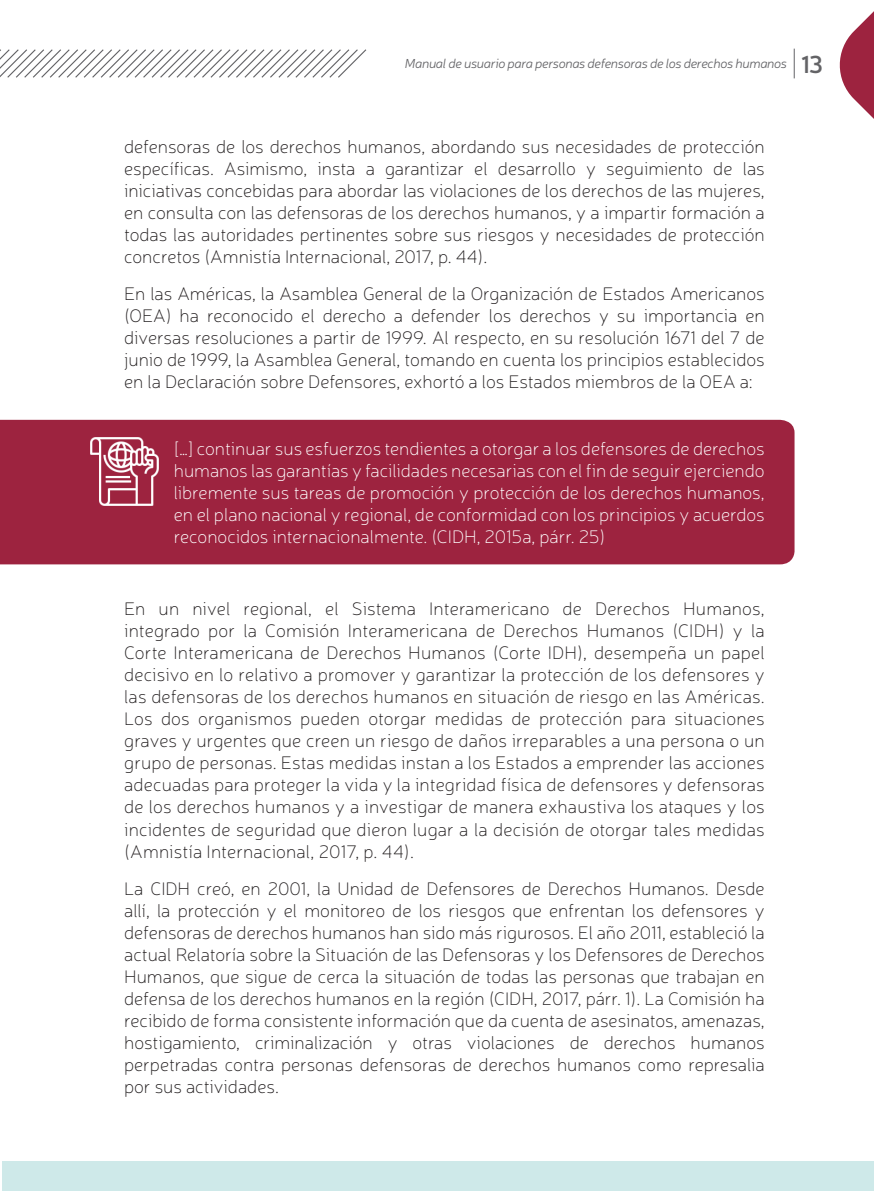
<style>
.page{position:relative;width:874px;height:1191px;background:#fff}
.page>*{position:absolute;margin:0;border:0;box-sizing:border-box;transform-origin:0 0}
.CAJA_DE_TEXTO{font:100 18.38px/22.1px "Neris";color:#231f20;text-align:justify}
.RES{font:100 18.38px/22.1px "Neris";color:#fff;text-align:justify}
.t1{font:italic 300 13.12px "Neris";letter-spacing:-.025em;color:#636366}
.s1{font-weight:600;font-style:normal;font-size:24.5px}
</style>
<div class="page">
<div style="left:2px;top:1161px;width:871px;height:30px;background:#cee9e9"></div>
<svg style="left:793px;top:49px;width:1px;height:29px"></svg>
<div style="left:0;top:420px;width:794px;height:144px;background:#9d233f"></div>
<svg style="left:839px;top:12px;width:34px;height:106px"></svg>
<svg style="left:0;top:49px;width:366px;height:29px"></svg>
<img style="left:89px;top:436px;width:70px;height:70px">
<p class="t1" style="left:405px;top:55px;width:419px">Manual de usuario para personas defensoras de los derechos humanos <span class="s1">13</span></p>
<p class="CAJA_DE_TEXTO" style="left:124px;top:135px;width:641px">defensoras de los derechos humanos, abordando sus necesidades de protección específicas. Asimismo, insta a garantizar el desarrollo y seguimiento de las iniciativas concebidas para abordar las violaciones de los derechos de las mujeres, en consulta con las defensoras de los derechos humanos, y a impartir formación a todas las autoridades pertinentes sobre sus riesgos y necesidades de protección concretos (Amnistía Internacional, 2017, p. 44).</p>
<p class="CAJA_DE_TEXTO" style="left:124px;top:282px;width:642px">En las Américas, la Asamblea General de la Organización de Estados Americanos (OEA) ha reconocido el derecho a defender los derechos y su importancia en diversas resoluciones a partir de 1999. Al respecto, en su resolución 1671 del 7 de junio de 1999, la Asamblea General, tomando en cuenta los principios establecidos en la Declaración sobre Defensores, exhortó a los Estados miembros de la OEA a:</p>
<p class="RES" style="left:174px;top:437px;width:592px">[…] continuar sus esfuerzos tendientes a otorgar a los defensores de derechos humanos las garantías y facilidades necesarias con el fin de seguir ejerciendo libremente sus tareas de promoción y protección de los derechos humanos, en el plano nacional y regional, de conformidad con los principios y acuerdos reconocidos internacionalmente. (CIDH, 2015a, párr. 25)</p>
<p class="CAJA_DE_TEXTO" style="left:124px;top:597px;width:642px">En un nivel regional, el Sistema Interamericano de Derechos Humanos, integrado por la Comisión Interamericana de Derechos Humanos (CIDH) y la Corte Interamericana de Derechos Humanos (Corte IDH), desempeña un papel decisivo en lo relativo a promover y garantizar la protección de los defensores y las defensoras de los derechos humanos en situación de riesgo en las Américas.<br>Los dos organismos pueden otorgar medidas de protección para situaciones graves y urgentes que creen un riesgo de daños irreparables a una persona o un grupo de personas. Estas medidas instan a los Estados a emprender las acciones adecuadas para proteger la vida y la integridad física de defensores y defensoras de los derechos humanos y a investigar de manera exhaustiva los ataques y los incidentes de seguridad que dieron lugar a la decisión de otorgar tales medidas (Amnistía Internacional, 2017, p. 44).</p>
<p class="CAJA_DE_TEXTO" style="left:124px;top:876px;width:642px">La CIDH creó, en 2001, la Unidad de Defensores de Derechos Humanos. Desde allí, la protección y el monitoreo de los riesgos que enfrentan los defensores y defensoras de derechos humanos han sido más rigurosos. El año 2011, estableció la actual Relatoría sobre la Situación de las Defensoras y los Defensores de Derechos Humanos, que sigue de cerca la situación de todas las personas que trabajan en defensa de los derechos humanos en la región (CIDH, 2017, párr. 1). La Comisión ha recibido de forma consistente información que da cuenta de asesinatos, amenazas, hostigamiento, criminalización y otras violaciones de derechos humanos perpetradas contra personas defensoras de derechos humanos como represalia por sus actividades.</p>
</div>
